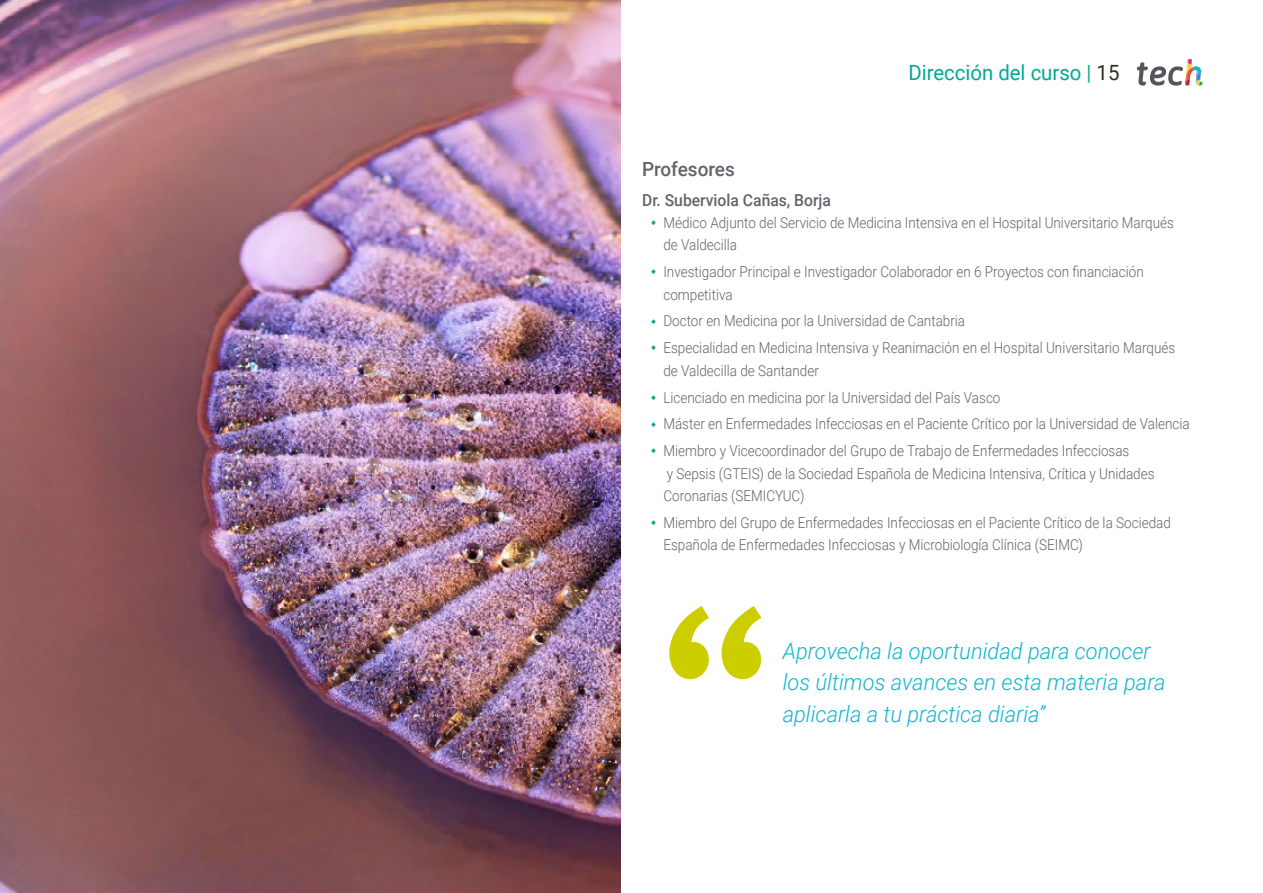
<style>
.page{position:relative;width:1263px;height:893px;background:#fff}
.page>*{position:absolute;margin:0;border:0;box-sizing:border-box;transform-origin:0 0}
.t1{font:italic 300 22.5px/31.5px "Roboto";color:#0fb6cf}
.t2{font:21px "Roboto";color:#00a996}
.t3{font:500 19.5px "Roboto";color:#61646a}
.t4{font:500 16.5px "Roboto";color:#61646a;scale:.95 1}
.t5{font:300 15px/22.5px "Roboto";color:#61646a;scale:.9 1}
.s1{color:#312e20}
</style>
<div class="page">
<img style="left:0;top:0;width:621px;height:893px">
<svg style="left:669px;top:606px;width:92px;height:73px"></svg>
<svg style="left:1137px;top:59px;width:65px;height:27px"></svg>
<h2 class="t2" style="left:908px;top:57px;width:213px">Dirección del curso | <span class="s1">15</span></h2>
<h3 class="t3" style="left:642px;top:156px;width:94px">Profesores</h3>
<p class="t4" style="left:642px;top:188px;width:200px">Dr. Suberviola Cañas, Borja</p>
<p class="t5" style="left:663px;top:211px;width:569px">Médico Adjunto del Servicio de Medicina Intensiva en el Hospital Universitario Marqués de Valdecilla</p>
<p class="t5" style="left:663px;top:260px;width:535px">Investigador Principal e Investigador Colaborador en 6 Proyectos con financiación competitiva</p>
<p class="t5" style="left:663px;top:307px;width:570px;line-height:26.7px">Doctor en Medicina por la Universidad de Cantabria<br>Especialidad en Medicina Intensiva y Reanimación en el Hospital Universitario Marqués</p>
<p class="t5" style="left:663px;top:356px;width:586px;line-height:26.7px">de Valdecilla de Santander<br>Licenciado en medicina por la Universidad del País Vasco<br>Máster en Enfermedades Infecciosas en el Paciente Crítico por la Universidad de Valencia Miembro y Vicecoordinador del Grupo de Trabajo de Enfermedades Infecciosas</p>
<p class="t5" style="left:663px;top:461px;width:547px">y Sepsis (GTEIS) de la Sociedad Española de Medicina Intensiva, Crítica y Unidades<br>Coronarias (SEMICYUC)</p>
<p class="t5" style="left:663px;top:511px;width:565px">Miembro del Grupo de Enfermedades Infecciosas en el Paciente Crítico de la Sociedad<br>Española de Enfermedades Infecciosas y Microbiología Clínica (SEIMC)</p>
<h1 class="t1" style="left:783px;top:634px;width:384px">Aprovecha la oportunidad para conocer los últimos avances en esta materia para aplicarla a tu práctica diaria”</h1>
</div>
